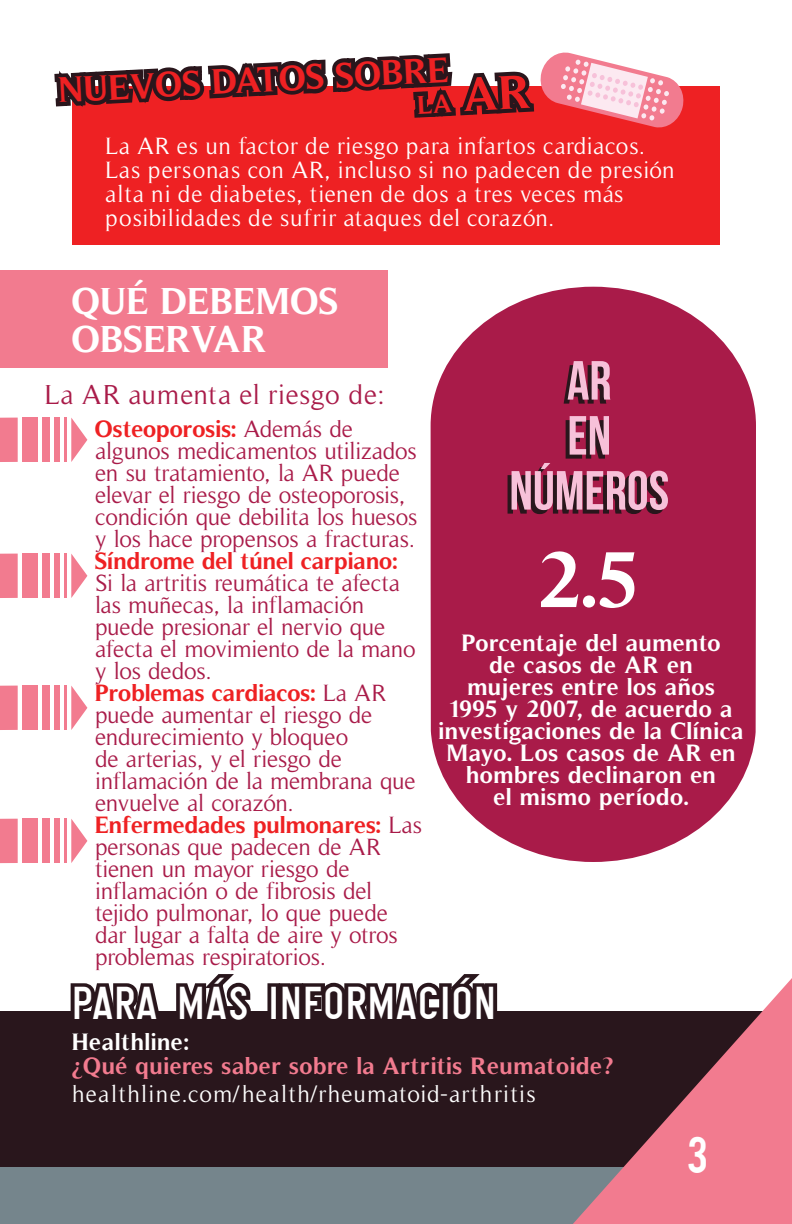
<style>
.page{position:relative;width:792px;height:1224px;background:#fff}
.page>*{position:absolute;margin:0;border:0;box-sizing:border-box;transform-origin:0 0}
.t1{font:700 80px "Timeless";color:#fff}
.t2{font:55px/55px "Bebas Neue";color:#f7c1d9;text-align:center}
.t3{font:48px "Gliscor Gothic";letter-spacing:.03em;color:#fff}
.t4{font:40px "Bebas";color:#fff}
.t5{font:700 38px/38px "Timeless";color:#fff}
.t6{font:700 36px "Timeless";color:#ee2123}
.t7{font:28px "Timeless";letter-spacing:.025em;color:#a91b49}
.t8{font:700 26px "Timeless";color:#ee2123}
.t9{font:24px/22px "Timeless";letter-spacing:-.01em;color:#a91b49}
.t10{font:24px/24px "Timeless";letter-spacing:.03em;color:#fff}
.t11{font:700 24px/22px "Timeless";letter-spacing:.015em;color:#fff;text-align:center}
.t12{font:700 24px/24px "Timeless";letter-spacing:.02em;color:#f27b8f}
.t13{font:24px "Timeless";letter-spacing:.05em;color:#fff}
.s1{font-size:48px}
.s2{font-weight:700;color:#ee2123}
.s3{color:#fff}
</style>
<div class="page">
<div style="left:0;top:1011px;width:792px;height:213px;background:#29161c"></div>
<svg style="left:70px;top:983px;width:89px;height:28px;background:#423137"></svg>
<svg style="left:176px;top:974px;width:75px;height:37px"></svg>
<div style="left:267px;top:983px;width:13px;height:40px;border:8px solid #29161c"></div>
<svg style="left:275px;top:974px;width:223px;height:49px"></svg>
<div style="left:0;top:270px;width:387px;height:97px;background:#f27b8f"></div>
<div style="left:0;top:1167px;width:792px;height:57px;background:#75858c"></div>
<svg style="left:573px;top:978px;width:219px;height:246px;fill:#f27b8f"></svg>
<div style="left:72px;top:86px;width:648px;height:159px;background:#ee2123"></div>
<div style="left:0;top:418px;width:18px;height:44px;background:#f27b8f"></div>
<div style="left:22px;top:418px;width:15px;height:44px;background:#f27b8f"></div>
<div style="left:42px;top:418px;width:8px;height:44px;background:#f27b8f"></div>
<div style="left:0;top:554px;width:18px;height:44px;background:#f27b8f"></div>
<div style="left:22px;top:554px;width:15px;height:44px;background:#f27b8f"></div>
<div style="left:42px;top:554px;width:8px;height:44px;background:#f27b8f"></div>
<div style="left:54px;top:554px;width:5px;height:44px;background:#f27b8f"></div>
<hr style="left:64px;top:554px;width:3px;height:44px;background:#f27b8f">
<svg style="left:71px;top:554px;width:16px;height:44px"></svg>
<div style="left:0;top:686px;width:18px;height:44px;background:#f27b8f"></div>
<div style="left:22px;top:686px;width:15px;height:44px;background:#f27b8f"></div>
<div style="left:42px;top:686px;width:8px;height:44px;background:#f27b8f"></div>
<div style="left:54px;top:686px;width:5px;height:44px;background:#f27b8f"></div>
<hr style="left:64px;top:686px;width:3px;height:44px;background:#f27b8f">
<svg style="left:71px;top:686px;width:16px;height:44px"></svg>
<div style="left:0;top:819px;width:18px;height:44px;background:#f27b8f"></div>
<div style="left:22px;top:819px;width:15px;height:44px;background:#f27b8f"></div>
<div style="left:42px;top:819px;width:8px;height:44px;background:#f27b8f"></div>
<div style="left:54px;top:819px;width:5px;height:44px;background:#f27b8f"></div>
<hr style="left:64px;top:819px;width:3px;height:44px;background:#f27b8f">
<svg style="left:71px;top:819px;width:16px;height:44px"></svg>
<svg style="left:431px;top:311px;width:325px;height:551px;background:#af2c57"></svg>
<svg style="left:48px;top:52px;width:638px;height:410px"></svg>
<h3 class="t6" style="left:58px;top:69px;width:393px;rotate:-3deg">NUEVOS DATOS SOBRE</h3>
<h3 class="t8" style="left:417px;top:89px;width:116px;rotate:-3deg">LA <span class="s1">AR</span></h3>
<p class="t10" style="left:105px;top:134px;width:571px">La AR es un factor de riesgo para infartos cardiacos.<br>Las personas con AR, incluso si no padecen de presión alta ni de diabetes, tienen de dos a tres veces más posibilidades de sufrir ataques del corazón.</p>
<h3 class="t5" style="left:72px;top:282px;width:269px">QUÉ DEBEMOS<br>OBSERVAR</h3>
<p class="t7" style="left:45px;top:379px;width:342px">La AR aumenta el riesgo de:</p>
<p class="t9" style="left:95px;top:418px;width:324px"><span class="s2">Osteoporosis:</span> Además de algunos medicamentos utilizados en su tratamiento, la AR puede elevar el riesgo de osteoporosis, condición que debilita los huesos y los hace propensos a fracturas.</p>
<p class="t9" style="left:95px;top:550px;width:322px"><span class="s2">Síndrome del túnel carpiano:<br></span>Si la artritis reumática te afecta las muñecas, la inflamación puede presionar el nervio que afecta el movimiento de la mano y los dedos.</p>
<p class="t9" style="left:95px;top:682px;width:322px"><span class="s2">Problemas cardiacos:</span> La AR puede aumentar el riesgo de endurecimiento y bloqueo<br>de arterias, y el riesgo de inflamación de la membrana que envuelve al corazón.</p>
<p class="t9" style="left:95px;top:814px;width:328px"><span class="s2">Enfermedades pulmonares:</span> Las personas que padecen de AR tienen un mayor riesgo de inflamación o de fibrosis del tejido pulmonar, lo que puede dar lugar a falta de aire y otros problemas respiratorios.</p>
<h2 class="t2" style="left:509px;top:352px;width:161px">AR<br>EN<br>NÚMEROS</h2>
<p class="t1" style="left:540px;top:532px;width:100px">2.5</p>
<p class="t11" style="left:439px;top:631px;width:307px">Porcentaje del aumento<br>de casos de AR en<br>mujeres entre los años<br>1995 y 2007, de acuerdo a investigaciones de la Clínica<br>Mayo. Los casos de AR en hombres declinaron en<br>el mismo período.</p>
<h3 class="t3" style="left:72px;top:975px;width:425px">PARA MÁS INFORMACIÓN</h3>
<p class="t12" style="left:72px;top:1029px;width:543px"><span class="s3">Healthline:<br></span>¿Qué quieres saber sobre la Artritis Reumatoide?</p>
<p class="t13" style="left:72px;top:1080px;width:465px">healthline.com/health/rheumatoid-arthritis</p>
<h3 class="t4" style="left:687px;top:1126px;width:23px">3</h3>
</div>
